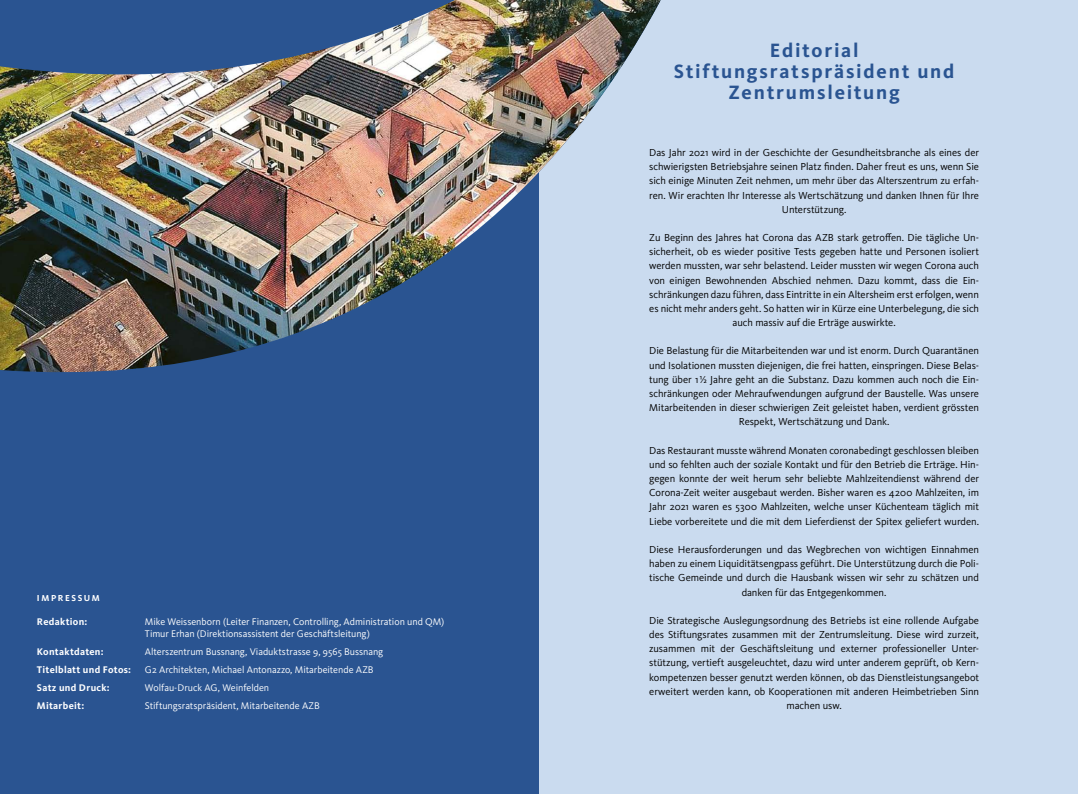
<style>
.page{position:relative;width:1078px;height:794px;background:#fff}
.page>*{position:absolute;margin:0;border:0;box-sizing:border-box;transform-origin:0 0}
.t1{font:700 20px/21px "Kievit OT";letter-spacing:.09em;color:#2a5491;text-align:center}
.t2{font:10.5px/14.2px "Kievit OT";letter-spacing:-.01em;color:#000;text-align:center}
.t3{font:10px/12.1px "Kievit OT";letter-spacing:-.005em;color:#fff}
.t4{font:700 10px "Kievit OT";letter-spacing:.03em;color:#fff}
.t5{font:700 9px "Kievit OT";letter-spacing:.175em;color:#fff}
</style>
<div class="page">
<div style="left:539px;top:0;width:538px;height:794px;background:#cadbef"></div>
<div style="left:0;top:0;width:539px;height:794px;background:#2a5491"></div>
<img style="left:0;top:0;width:660px;height:373px">
<p class="t5" style="left:37px;top:592px;width:64px">IMPRESSUM</p>
<p class="t4" style="left:37px;top:615px;width:52px">Redaktion:</p>
<p class="t3" style="left:145px;top:615px;width:301px">Mike Weissenborn (Leiter Finanzen, Controlling, Administration und QM)<br>Timur Erhan (Direktionsassistent der Geschäftsleitung)</p>
<p class="t4" style="left:37px;top:645px;width:68px">Kontaktdaten:</p>
<p class="t3" style="left:145px;top:645px;width:240px">Alterszentrum Bussnang, Viaduktstrasse 9, 9565 Bussnang</p>
<p class="t4" style="left:37px;top:663px;width:96px">Titelblatt und Fotos:</p>
<p class="t3" style="left:145px;top:663px;width:230px">G2 Architekten, Michael Antonazzo, Mitarbeitende AZB</p>
<p class="t4" style="left:37px;top:681px;width:74px">Satz und Druck:</p>
<p class="t3" style="left:145px;top:681px;width:126px">Wolfau-Druck AG, Weinfelden</p>
<p class="t4" style="left:37px;top:699px;width:49px">Mitarbeit:</p>
<p class="t3" style="left:145px;top:699px;width:176px">Stiftungsratspräsident, Mitarbeitende AZB</p>
<h1 class="t1" style="left:673px;top:40px;width:282px">Editorial<br>Stiftungsratspräsident und<br>Zentrumsleitung</h1>
<p class="t2" style="left:649px;top:145px;width:331px">Das Jahr 2021 wird in der Geschichte der Gesundheitsbranche als eines der schwierigsten Betriebsjahre seinen Platz finden. Daher freut es uns, wenn Sie sich einige Minuten Zeit nehmen, um mehr über das Alterszentrum zu erfah&shy;ren. Wir erachten Ihr Interesse als Wertschätzung und danken Ihnen für Ihre Unterstützung.</p>
<p class="t2" style="left:649px;top:231px;width:331px">Zu Beginn des Jahres hat Corona das AZB stark getroffen. Die tägliche Un&shy;sicherheit, ob es wieder positive Tests gegeben hatte und Personen isoliert werden mussten, war sehr belastend. Leider mussten wir wegen Corona auch von einigen Bewohnenden Abschied nehmen. Dazu kommt, dass die Ein&shy;schränkungen dazu führen, dass Eintritte in ein Altersheim erst erfolgen, wenn es nicht mehr anders geht. So hatten wir in Kürze eine Unterbelegung, die sich auch massiv auf die Erträge auswirkte.</p>
<p class="t2" style="left:649px;top:344px;width:331px">Die Belastung für die Mitarbeitenden war und ist enorm. Durch Quarantänen und Isolationen mussten diejenigen, die frei hatten, einspringen. Diese Belas&shy;tung über 1 ½ Jahre geht an die Substanz. Dazu kommen auch noch die Ein&shy;schränkungen oder Mehraufwendungen aufgrund der Baustelle. Was unsere Mitarbeitenden in dieser schwierigen Zeit geleistet haben, verdient grössten Respekt, Wertschätzung und Dank.</p>
<p class="t2" style="left:649px;top:443px;width:331px;text-align:justify">Das Restaurant musste während Monaten coronabedingt geschlossen bleiben und so fehlten auch der soziale Kontakt und für den Betrieb die Erträge. Hin&shy;gegen konnte der weit herum sehr beliebte Mahlzeitendienst während der Corona-Zeit weiter ausgebaut werden. Bisher waren es 4200 Mahlzeiten, im Jahr 2021 waren es 5300 Mahlzeiten, welche unser Küchenteam täglich mit Liebe vorbereitete und die mit dem Lieferdienst der Spitex geliefert wurden.</p>
<p class="t2" style="left:649px;top:542px;width:331px">Diese Herausforderungen und das Wegbrechen von wichtigen Einnahmen haben zu einem Liquiditätsengpass geführt. Die Unterstützung durch die Poli&shy;tische Gemeinde und durch die Hausbank wissen wir sehr zu schätzen und danken für das Entgegenkommen.</p>
<p class="t2" style="left:649px;top:613px;width:331px">Die Strategische Auslegungsordnung des Betriebs ist eine rollende Aufgabe des Stiftungsrates zusammen mit der Zentrumsleitung. Diese wird zurzeit, zusammen mit der Geschäftsleitung und externer professioneller Unter&shy;stützung, vertieft ausgeleuchtet, dazu wird unter anderem geprüft, ob Kern&shy;kompetenzen besser genutzt werden können, ob das Dienstleistungsangebot erweitert werden kann, ob Kooperationen mit anderen Heimbetrieben Sinn machen usw.</p>
</div>
